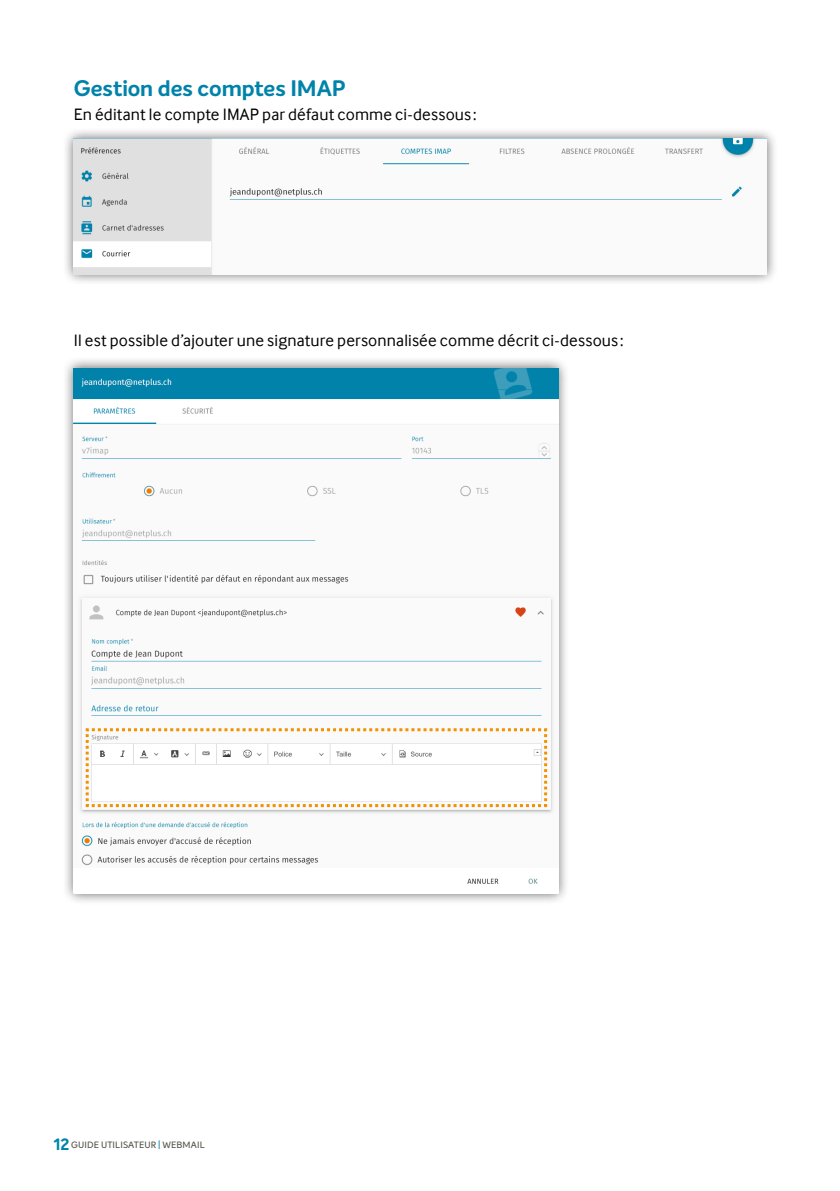
<style>
.page{position:relative;width:840px;height:1191px;background:#fff}
.page>*{position:absolute;margin:0;border:0;box-sizing:border-box;transform-origin:0 0}
.t1{font:700 22px "Intelo";letter-spacing:-.005em;color:#0083aa}
.t2{font:17px "Inter Face";letter-spacing:.01em;color:#000}
.t3{font:500 9px "Intelo";letter-spacing:.015em;color:#525149}
.s1{font-weight:700;font-size:16px;color:#0083aa}
.s2{color:#0083aa}
</style>
<div class="page">
<div style="left:62px;top:127px;width:715px;height:158px;background:#000;opacity:.6"></div>
<img style="left:74px;top:139px;width:691px;height:135px">
<div style="left:62px;top:356px;width:507px;height:549px;background:#000;opacity:.6"></div>
<img style="left:74px;top:368px;width:484px;height:525px">
<svg style="left:84px;top:726px;width:464px;height:82px"></svg>
<p class="t1" style="left:74px;top:74px;width:273px">Gestion des comptes IMAP</p>
<p class="t2" style="left:74px;top:105px;width:404px">En éditant le compte IMAP par défaut comme ci-dessous:</p>
<p class="t2" style="left:74px;top:331px;width:551px">Il est possible d’ajouter une signature personnalisée comme décrit ci-dessous:</p>
<p class="t3" style="left:54px;top:1138px;width:152px"><span class="s1">12</span> GUIDE UTILISATEUR <span class="s2">|</span> WEBMAIL</p>
</div>
